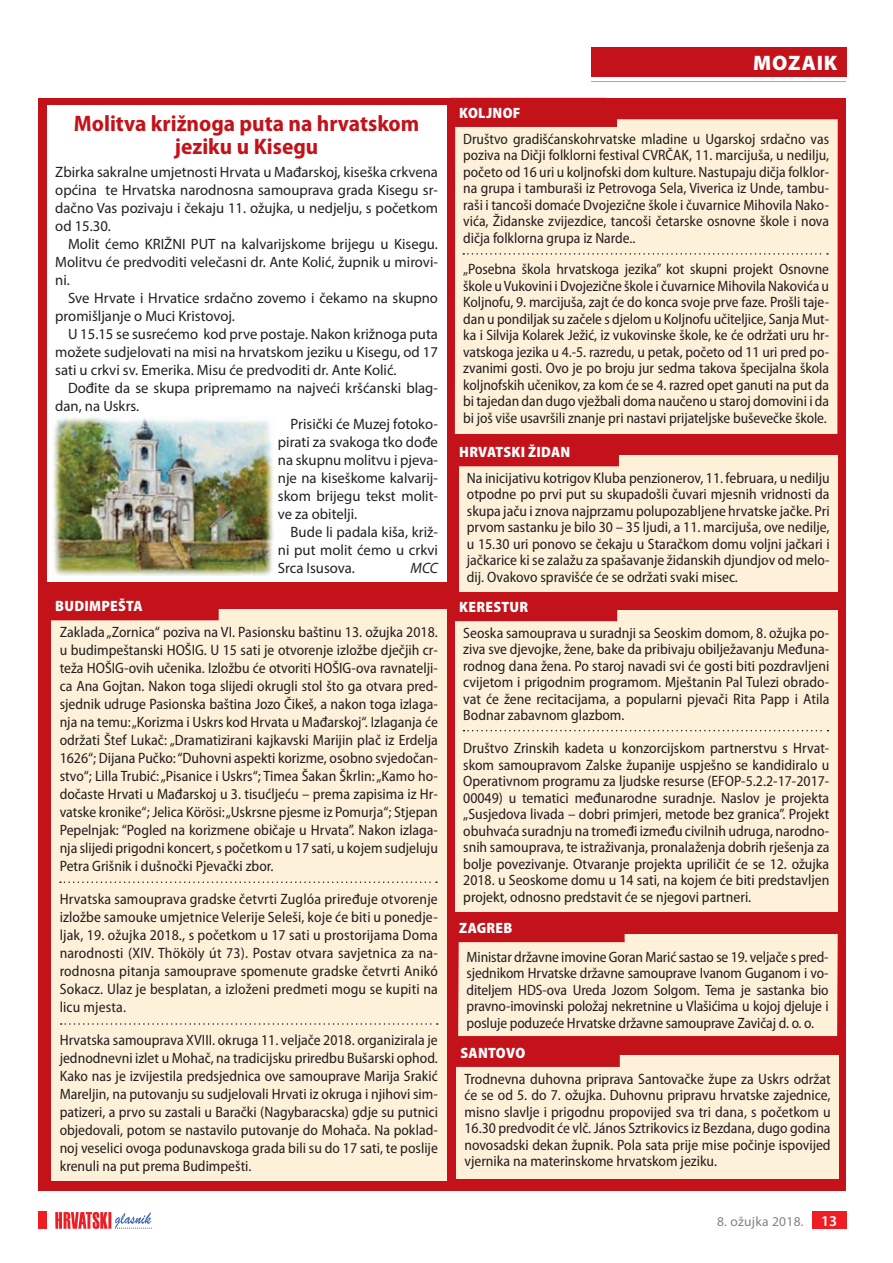
<style>
.page{position:relative;width:893px;height:1263px;background:#fff}
.page>*{position:absolute;margin:0;border:0;box-sizing:border-box;transform-origin:0 0}
.t1{font:700 semi-condensed 22.5px/22.5px "Myriad Pro";color:#c4121a;text-align:center}
.t2{font:900 21px "Myriad Pro";letter-spacing:.04em;color:#fff}
.t3{font:semi-condensed 15px/16.5px "Myriad Pro";color:#231f20;text-align:justify}
.t4{font:15px/18px "Myriad Pro";color:#231f20;text-align:justify}
.t5{font:900 semi-condensed 15px "Myriad Pro";letter-spacing:.02em;color:#fff}
.t6{font:italic 15px "Myriad Pro";color:#231f20}
.t7{font:13.5px "Myriad Pro";letter-spacing:.02em;color:#808285}
.s1{font-weight:600;font-size:15px;color:#fff}
</style>
<div class="page">
<div style="left:812px;top:1212px;width:34px;height:17px;background:#ee1d23"></div>
<svg style="left:55px;top:1212px;width:97px;height:17px"></svg>
<div style="left:38px;top:1212px;width:9px;height:17px;background:#ee1d23"></div>
<div style="left:591px;top:47px;width:255px;height:30px;background:#c4121a"></div>
<hr style="left:591px;top:81px;width:255px;height:1px;background:#a8a9ad">
<div style="left:38px;top:98px;width:808px;height:1092px;background:#c4121a"></div>
<div style="left:47px;top:105px;width:399px;height:477px;background:#fff"></div>
<img style="left:53px;top:417px;width:221px;height:158px">
<div style="left:456px;top:1056px;width:383px;height:123px;background:#fef1d9"></div>
<div style="left:51px;top:609px;width:395px;height:571px;background:#fef1d9"></div>
<div style="left:51px;top:609px;width:168px;height:11px;background:#c4121a"></div>
<svg style="left:60px;top:881px;width:377px;height:2px"></svg>
<svg style="left:61px;top:1023px;width:377px;height:2px"></svg>
<div style="left:455px;top:610px;width:383px;height:302px;background:#fef1d9"></div>
<div style="left:455px;top:610px;width:162px;height:11px;background:#c4121a"></div>
<svg style="left:463px;top:730px;width:365px;height:1px"></svg>
<svg style="left:456px;top:934px;width:382px;height:133px"></svg>
<div style="left:455px;top:119px;width:383px;height:315px;background:#fef1d9"></div>
<svg style="left:455px;top:119px;width:162px;height:8px"></svg>
<svg style="left:463px;top:253px;width:365px;height:2px"></svg>
<div style="left:459px;top:455px;width:379px;height:136px;background:#fef1d9"></div>
<div style="left:459px;top:455px;width:160px;height:11px;background:#c4121a"></div>
<h1 class="t1" style="left:74px;top:112px;width:347px">Molitva križnoga puta na hrvatskom jeziku u kisegu</h1>
<p class="t4" style="left:55px;top:163px;width:384px">Zbirka sakralne umjetnosti Hrvata u Mađarskoj, kiseška crkvena općina te Hrvatska narodnosna samouprava grada Kisegu sr&shy;dačno Vas pozivaju i čekaju 11. оžujka, u nedjelju, s početkom od 15.30.</p>
<p class="t4" style="left:55px;top:235px;width:384px;text-indent:13px">Molit ćemo KRIŽNI PUT na kalvarijskome brijegu u Kisegu.<br>Molitvu će predvoditi velečasni dr. Ante Kolić, župnik u mirovi&shy;ni.</p>
<p class="t4" style="left:55px;top:289px;width:384px;text-indent:13px">Sve Hrvate i Hrvatice srdačno zovemo i čekamo na skupno promišljanje o Muci Kristovoj.</p>
<p class="t4" style="left:55px;top:325px;width:384px;text-indent:13px">U 15.15 se susrećemo kod prve postaje. Nakon križnoga puta možete sudjelovati na misi na hrvatskom jeziku u Kisegu, od 17 sati u crkvi sv. Emerika. Misu će predvoditi dr. Ante Kolić.</p>
<p class="t4" style="left:68px;top:379px;width:371px">Dođite da se skupa pripremamo na najveći kršćanski blag-</p>
<p class="t4" style="left:55px;top:397px;width:85px">dan, na Uskrs.</p>
<p class="t4" style="left:291px;top:415px;width:149px">Prisički će Muzej fotoko-</p>
<p class="t4" style="left:278px;top:433px;width:162px">pirati za svakoga tko dođe</p>
<p class="t4" style="left:278px;top:451px;width:162px">na skupnu molitvu i pjeva-</p>
<p class="t4" style="left:278px;top:469px;width:162px">nje na kiseškome kalvarij-</p>
<p class="t4" style="left:278px;top:487px;width:161px">skom brijegu tekst molit-</p>
<p class="t4" style="left:278px;top:505px;width:81px">ve za obitelji.</p>
<p class="t4" style="left:291px;top:523px;width:149px">Bude li padala kiša, križ-</p>
<p class="t4" style="left:278px;top:541px;width:162px">ni put molit ćemo u crkvi</p>
<p class="t4" style="left:278px;top:559px;width:79px">Srca Isusova.</p>
<p class="t6" style="left:411px;top:559px;width:29px">MCC</p>
<p class="t5" style="left:55px;top:596px;width:89px">BUDIMPEŠTA</p>
<p class="t3" style="left:60px;top:623px;width:380px;line-height:18px">Zaklada „Zornica“ poziva na VI. Pasionsku baštinu 13. ožujka 2018. u budimpeštanski HOŠIG. U 15 sati je otvorenje izložbe dječjih cr&shy;teža HOŠIG-ovih učenika. Izložbu će otvoriti HOŠIG-ova ravnatelji&shy;ca Ana Gojtan. Nakon toga slijedi okrugli stol što ga otvara pred&shy;sjednik udruge Pasionska baština Jozo Čikeš, a nakon toga izlaga&shy;nja na temu: „Korizma i Uskrs kod Hrvata u Mađarskoj“. Izlaganja će održati Štef Lukač: „Dramatizirani kajkavski Marijin plač iz Erdelja 1626“; Dijana Pučko: “Duhovni aspekti korizme, osobno svjedočan&shy;stvo“; Lilla Trubić: „Pisanice i Uskrs“; Timea Šakan Škrlin: „Kamo ho&shy;dočaste Hrvati u Mađarskoj u 3. tisućljeću – prema zapisima iz Hr&shy;vatske kronike“; Jelica Körösi: „Uskrsne pjesme iz Pomurja“; Stjepan Pepelnjak: “Pogled na korizmene običaje u Hrvata”. Nakon izlaga&shy;nja slijedi prigodni koncert, s početkom u 17 sati, u kojem sudjeluju Petra Grišnik i dušnočki Pjevački zbor.</p>
<p class="t3" style="left:60px;top:890px;width:380px;line-height:18px">Hrvatska samouprava gradske četvrti Zuglóa priređuje otvorenje izložbe samouke umjetnice Velerije Seleši, koje će biti u ponedje&shy;ljak, 19. ožujka 2018., s početkom u 17 sati u prostorijama Doma narodnosti (XIV. Thököly út 73). Postav otvara savjetnica za na&shy;rodnosna pitanja samouprave spomenute gradske četvrti Anikó Sokacz. Ulaz je besplatan, a izloženi predmeti mogu se kupiti na licu mjesta.</p>
<p class="t3" style="left:60px;top:1031px;width:380px;line-height:18px">Hrvatska samouprava XVIII. okruga 11. veljače 2018. organizirala je jednodnevni izlet u Mohač, na tradicijsku priredbu Bušarski ophod.<br>Kako nas je izvijestila predsjednica ove samouprave Marija Srakić Mareljin, na putovanju su sudjelovali Hrvati iz okruga i njihovi sim&shy;patizeri, a prvo su zastali u Barački (Nagybaracska) gdje su putnici objedovali, potom se nastavilo putovanje do Mohača. Na poklad&shy;noj veselici ovoga podunavskoga grada bili su do 17 sati, te poslije krenuli na put prema Budimpešti.</p>
<p class="t5" style="left:459px;top:103px;width:63px">KOLJNOF</p>
<h2 class="t2" style="left:753px;top:48px;width:86px">MOZAIK</h2>
<p class="t3" style="left:463px;top:130px;width:367px">Društvo gradišćanskohrvatske mladine u Ugarskoj srdačno vas poziva na Dičji folklorni festival CVRČAK, 11. marcijuša, u nedilju, početo od 16 uri u koljnofski dom kulture. Nastupaju dičja folklor&shy;na grupa i tamburaši iz Petrovoga Sela, Viverica iz Unde, tambu&shy;raši i tancoši domaće Dvojezične škole i čuvarnice Mihovila Nako&shy;vića, Židanske zvijezdice, tancoši četarske osnovne škole i nova dičja folklorna grupa iz Narde..</p>
<p class="t3" style="left:463px;top:261px;width:367px">„Posebna škola hrvatskoga jezika” kot skupni projekt Osnovne škole u Vukovini i Dvojezične škole i čuvarnice Mihovila Nakovića u Koljnofu, 9. marcijuša, zajt će do konca svoje prve faze. Prošli taje&shy;dan u pondiljak su začele s djelom u Koljnofu učiteljice, Sanja Mut&shy;ka i Silvija Kolarek Ježić, iz vukovinske škole, ke će održati uru hr&shy;vatskoga jezika u 4.-5. razredu, u petak, početo od 11 uri pred po&shy;zvanimi gosti. Ovo je po broju jur sedma takova špecijalna škola koljnofskih učenikov, za kom će se 4. razred opet ganuti na put da bi tajedan dan dugo vježbali doma naučeno u staroj domovini i da bi još više usavršili znanje pri nastavi prijateljske buševečke škole.</p>
<p class="t5" style="left:459px;top:442px;width:113px">HRVATSKI ŽIDAN</p>
<p class="t3" style="left:467px;top:469px;width:364px">Na inicijativu kotrigov Kluba penzionerov, 11. februara, u nedilju otpodne po prvi put su skupadošli čuvari mjesnih vridnosti da skupa jaču i znova najprzamu polupozabljene hrvatske jačke. Pri prvom sastanku je bilo 30 – 35 ljudi, a 11. marcijuša, ove nedilje, u 15.30 uri ponovo se čekaju u Staračkom domu voljni jačkari i jačkarice ki se zalažu za spašavanje židanskih djundjov od melo&shy;dij. Ovakovo spravišće će se održati svaki misec.</p>
<p class="t5" style="left:459px;top:597px;width:70px">KERESTUR</p>
<p class="t3" style="left:463px;top:624px;width:368px">Seoska samouprava u suradnji sa Seoskim domom, 8. ožujka po&shy;ziva sve djevojke, žene, bake da pribivaju obilježavanju Međuna&shy;rodnog dana žena. Po staroj navadi svi će gosti biti pozdravljeni cvijetom i prigodnim programom. Mještanin Pal Tulezi obrado&shy;vat će žene recitacijama, a popularni pjevači Rita Papp i Atila Bodnar zabavnom glazbom.</p>
<p class="t3" style="left:463px;top:740px;width:368px">Društvo Zrinskih kadeta u konzorcijskom partnerstvu s Hrvat&shy;skom samoupravom Zalske županije uspješno se kandidiralo u Operativnom programu za ljudske resurse (EFOP-5.2.2-17-2017- 00049) u tematici međunarodne suradnje. Naslov je projekta „Susjedova livada – dobri primjeri, metode bez granica”. Projekt obuhvaća suradnju na tromeđi između civilnih udruga, narodno&shy;snih samouprava, te istraživanja, pronalaženja dobrih rješenja za bolje povezivanje. Otvaranje projekta upriličit će se 12. ožujka 2018. u Seoskome domu u 14 sati, na kojem će biti predstavljen projekt, odnosno predstavit će se njegovi partneri.</p>
<p class="t5" style="left:459px;top:918px;width:55px">ZAGREB</p>
<p class="t3" style="left:467px;top:948px;width:364px">Ministar državne imovine Goran Marić sastao se 19. veljače s pred&shy;sjednikom Hrvatske državne samouprave Ivanom Guganom i vo&shy;diteljem HDS-ova Ureda Jozom Solgom. Tema je sastanka bio pravno-imovinski položaj nekretnine u Vlašićima u kojoj djeluje i posluje poduzeće Hrvatske državne samouprave Zavičaj d. o. o.</p>
<p class="t5" style="left:460px;top:1043px;width:66px">SANTOVO</p>
<p class="t3" style="left:464px;top:1070px;width:368px">Trodnevna duhovna priprava Santovačke župe za Uskrs održat će se od 5. do 7. ožujka. Duhovnu pripravu hrvatske zajednice, misno slavlje i prigodnu propovijed sva tri dana, s početkom u 16.30 predvodit će vlč. János Sztrikovics iz Bezdana, dugo godina novosadski dekan župnik. Pola sata prije mise počinje ispovijed vjernika na materinskome hrvatskom jeziku.</p>
<p class="t7" style="left:717px;top:1213px;width:122px">8. ožujka 2018. <span class="s1">13</span></p>
</div>
